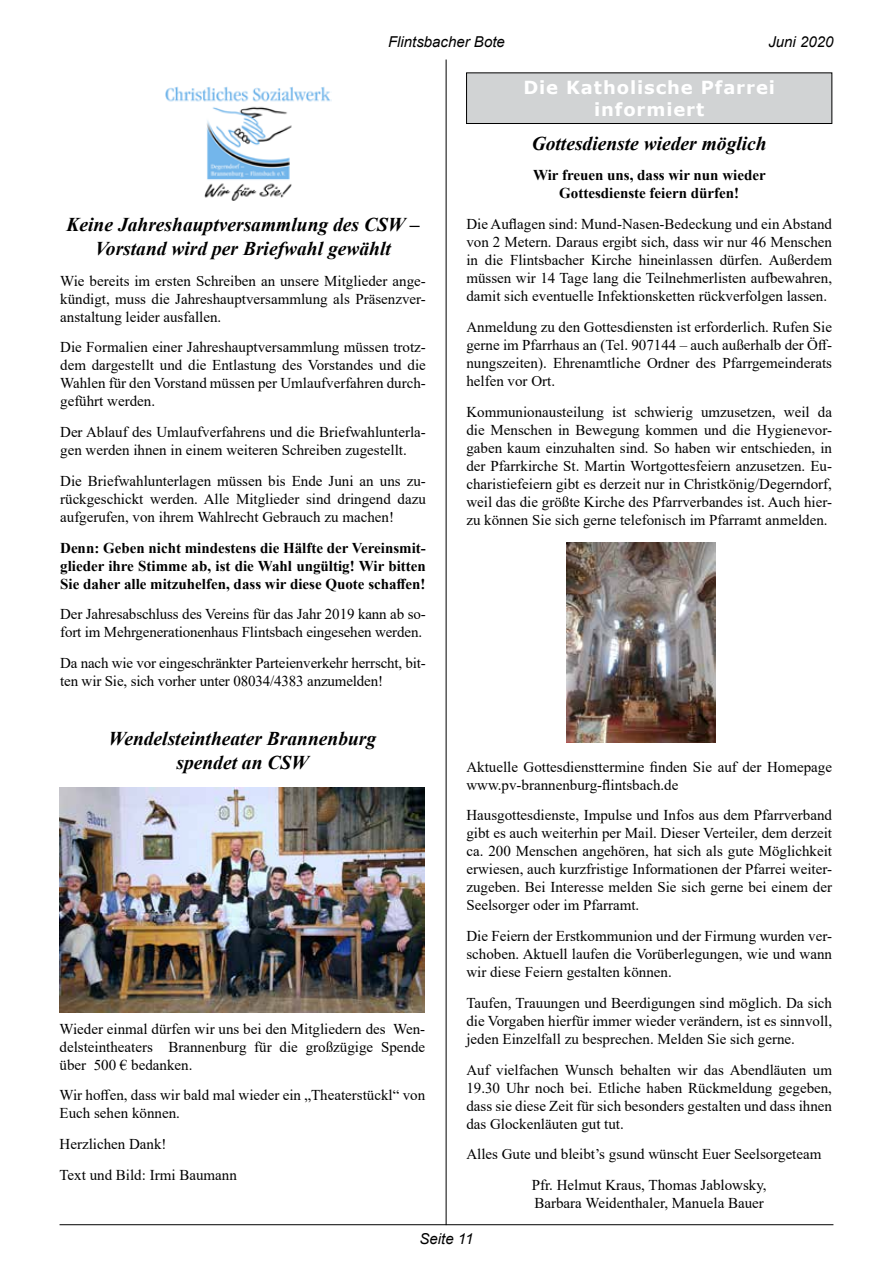
<style>
.page{position:relative;width:893px;height:1263px;background:#fff}
.page>*{position:absolute;margin:0;border:0;box-sizing:border-box;transform-origin:0 0}
.t1{font:italic 700 19.5px/23.4px "Times New Roman";color:#000;text-align:center}
.t2{font:700 18px/21.6px "Verdana";letter-spacing:.05em;color:#fff;text-align:center}
.t3{font:15px/18px "Times New Roman";color:#000;text-align:justify}
.t4{font:700 15px/18px "Times New Roman";color:#000;text-align:center}
.t5{font:italic 15px "Arial";color:#000}
</style>
<div class="page">
<hr style="left:60px;top:1224px;width:773px;height:1px;background:#000">
<hr style="left:446px;top:60px;width:1px;height:1165px;background:#000">
<div style="left:467px;top:73px;width:365px;height:50px;background:#d1d3d4"></div>
<div style="left:466px;top:73px;width:366px;height:51px;border:1px solid #000"></div>
<img style="left:60px;top:787px;width:365px;height:225px">
<img style="left:567px;top:543px;width:149px;height:199px">
<img style="left:165px;top:86px;width:167px;height:115px">
<p class="t5" style="left:388px;top:32px;width:118px">Flintsbacher Bote</p>
<p class="t5" style="left:768px;top:32px;width:67px">Juni 2020</p>
<p class="t2" style="left:523px;top:77px;width:253px">Die Katholische Pfarrei informiert</p>
<h1 class="t1" style="left:532px;top:131px;width:237px">Gottesdienste wieder möglich</h1>
<p class="t4" style="left:533px;top:166px;width:234px">Wir freuen uns, dass wir nun wieder<br>Gottesdienste feiern dürfen!</p>
<p class="t3" style="left:466px;top:215px;width:367px">Die Auflagen sind: Mund-Nasen-Bedeckung und ein Abstand von 2 Metern. Daraus ergibt sich, dass wir nur 46 Menschen in die Flintsbacher Kirche hineinlassen dürfen. Außerdem müssen wir 14 Tage lang die Teilnehmerlisten aufbewahren, damit sich eventuelle Infektionsketten rückverfolgen lassen.</p>
<p class="t3" style="left:466px;top:317px;width:367px">Anmeldung zu den Gottesdiensten ist erforderlich. Rufen Sie gerne im Pfarrhaus an (Tel. 907144 – auch außerhalb der Öff&shy;nungszeiten). Ehrenamtliche Ordner des Pfarrgemeinderats helfen vor Ort.</p>
<p class="t3" style="left:466px;top:402px;width:367px">Kommunionausteilung ist schwierig umzusetzen, weil da die Menschen in Bewegung kommen und die Hygienevor&shy;gaben kaum einzuhalten sind. So haben wir entschieden, in der Pfarrkirche St. Martin Wortgottesfeiern anzusetzen. Eu&shy;charistiefeiern gibt es derzeit nur in Christkönig/Degerndorf, weil das die größte Kirche des Pfarrverbandes ist. Auch hier&shy;zu können Sie sich gerne telefonisch im Pfarramt anmelden.</p>
<h1 class="t1" style="left:67px;top:213px;width:354px">Keine Jahreshauptversammlung des CSW –<br>Vorstand wird per Briefwahl gewählt</h1>
<p class="t3" style="left:60px;top:271px;width:367px">Wie bereits im ersten Schreiben an unsere Mitglieder ange&shy;kündigt, muss die Jahreshauptversammlung als Präsenzver&shy;anstaltung leider ausfallen.</p>
<p class="t3" style="left:60px;top:338px;width:367px">Die Formalien einer Jahreshauptversammlung müssen trotz&shy;dem dargestellt und die Entlastung des Vorstandes und die Wahlen für den Vorstand müssen per Umlaufverfahren durch&shy;geführt werden.</p>
<p class="t3" style="left:60px;top:423px;width:367px">Der Ablauf des Umlaufverfahrens und die Briefwahlunterla&shy;gen werden ihnen in einem weiteren Schreiben zugestellt.</p>
<p class="t3" style="left:60px;top:471px;width:367px">Die Briefwahlunterlagen müssen bis Ende Juni an uns zu&shy;rückgeschickt werden. Alle Mitglieder sind dringend dazu aufgerufen, von ihrem Wahlrecht Gebrauch zu machen!</p>
<p class="t4" style="left:60px;top:538px;width:367px;text-align:justify">Denn: Geben nicht mindestens die Hälfte der Vereinsmit&shy;glieder ihre Stimme ab, ist die Wahl ungültig! Wir bitten Sie daher alle mitzuhelfen, dass wir diese Quote schaffen!</p>
<p class="t3" style="left:60px;top:605px;width:367px">Der Jahresabschluss des Vereins für das Jahr 2019 kann ab so&shy;fort im Mehrgenerationenhaus Flintsbach eingesehen werden.</p>
<p class="t3" style="left:60px;top:654px;width:367px">Da nach wie vor eingeschränkter Parteienverkehr herrscht, bit&shy;ten wir Sie, sich vorher unter 08034/4383 anzumelden!</p>
<h1 class="t1" style="left:108px;top:726px;width:269px">Wendelsteintheater Brannenburg spendet an CSW</h1>
<p class="t3" style="left:60px;top:1019px;width:367px">Wieder einmal dürfen wir uns bei den Mitgliedern des Wen&shy;delsteintheaters Brannenburg für die großzügige Spende über 500 € bedanken.</p>
<p class="t3" style="left:60px;top:1086px;width:367px">Wir hoffen, dass wir bald mal wieder ein „Theaterstückl“ von<br>Euch sehen können.</p>
<p class="t3" style="left:60px;top:1128px;width:179px;line-height:30.8px">Herzlichen Dank!<br>Text und Bild: Irmi Baumann</p>
<p class="t3" style="left:466px;top:757px;width:367px">Aktuelle Gottesdiensttermine finden Sie auf der Homepage www.pv-brannenburg-flintsbach.de</p>
<p class="t3" style="left:466px;top:806px;width:367px">Hausgottesdienste, Impulse und Infos aus dem Pfarrverband gibt es auch weiterhin per Mail. Dieser Verteiler, dem derzeit ca. 200 Menschen angehören, hat sich als gute Möglichkeit erwiesen, auch kurzfristige Informationen der Pfarrei weiter&shy;zugeben. Bei Interesse melden Sie sich gerne bei einem der Seelsorger oder im Pfarramt.</p>
<p class="t3" style="left:466px;top:926px;width:367px">Die Feiern der Erstkommunion und der Firmung wurden ver&shy;schoben. Aktuell laufen die Vorüberlegungen, wie und wann wir diese Feiern gestalten können.</p>
<p class="t3" style="left:466px;top:993px;width:367px">Taufen, Trauungen und Beerdigungen sind möglich. Da sich die Vorgaben hierfür immer wieder verändern, ist es sinnvoll, jeden Einzelfall zu besprechen. Melden Sie sich gerne.</p>
<p class="t3" style="left:466px;top:1060px;width:367px">Auf vielfachen Wunsch behalten wir das Abendläuten um 19.30 Uhr noch bei. Etliche haben Rückmeldung gegeben, dass sie diese Zeit für sich besonders gestalten und dass ihnen das Glockenläuten gut tut.</p>
<p class="t3" style="left:532px;top:1138px;width:291px;line-height:30.8px;text-indent:-65px">Alles Gute und bleibt’s gsund wünscht Euer Seelsorgeteam<br>Pfr. Helmut Kraus, Thomas Jablowsky,</p>
<p class="t3" style="left:534px;top:1193px;width:231px">Barbara Weidenthaler, Manuela Bauer</p>
<p class="t5" style="left:419px;top:1229px;width:55px">Seite 11</p>
</div>
